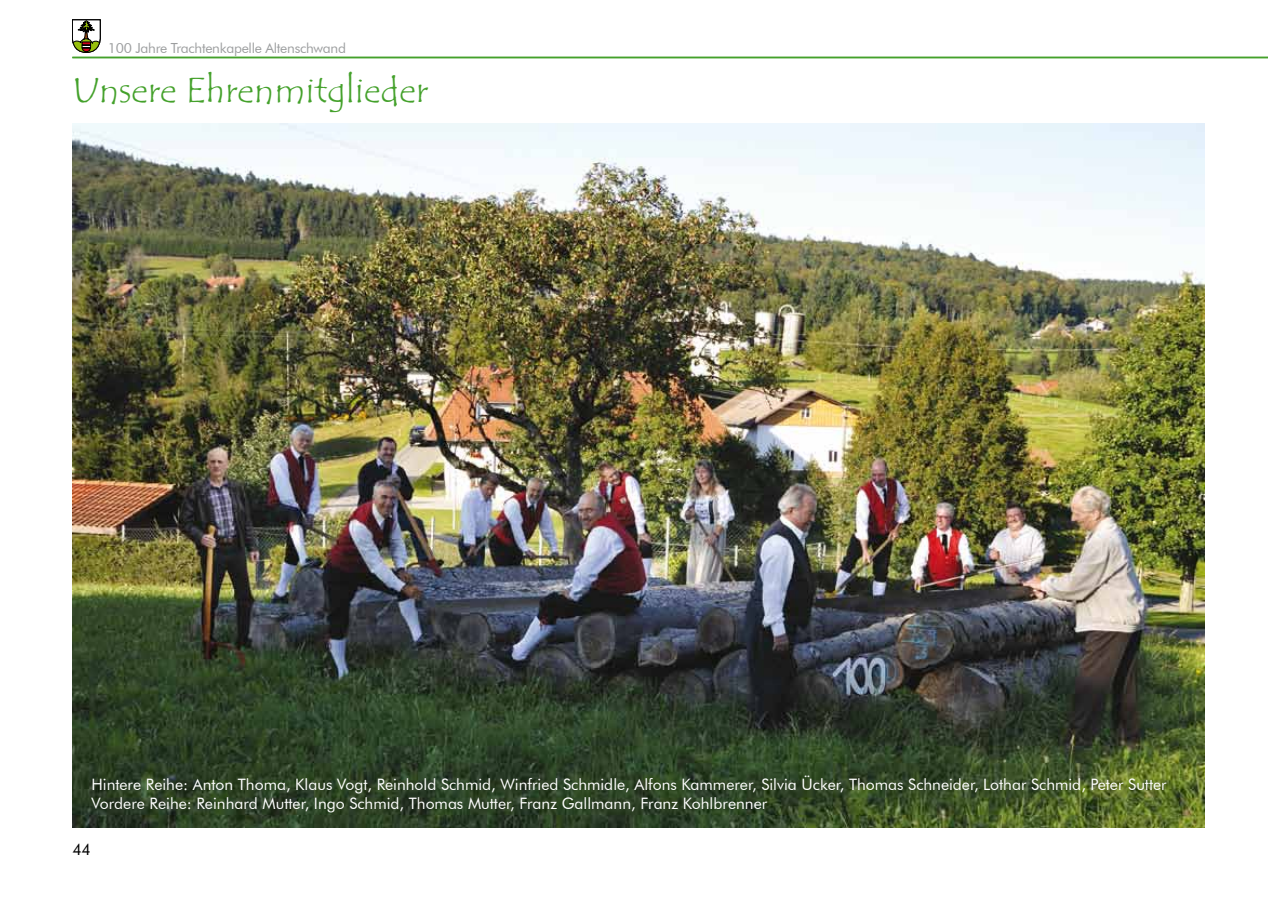
<style>
.page{position:relative;width:1268px;height:902px;background:#fff}
.page>*{position:absolute;margin:0;border:0;box-sizing:border-box;transform-origin:0 0}
.t1{font:36px "Tempus Sans ITC";color:#44a12b}
.t2{font:15.75px/18.9px "Futura BT";color:#fff}
.t3{font:15.75px "Futura BT";color:#000}
.t4{font:13.95px "Futura BT";letter-spacing:-.02em;color:#9c9e9f}
</style>
<div class="page">
<svg style="left:72px;top:20px;width:28px;height:33px"></svg>
<hr style="left:72px;top:57px;width:1195px;height:1px;background:#44a12b">
<img style="left:72px;top:124px;width:1131px;height:703px">
<p class="t4" style="left:108px;top:39px;width:240px">100 Jahre Trachtenkapelle Altenschwand</p>
<h1 class="t1" style="left:72px;top:67px;width:357px">Unsere Ehrenmitglieder</h1>
<p class="t2" style="left:91px;top:774px;width:1076px">Hintere Reihe: Anton Thoma, Klaus Vogt, Reinhold Schmid, Winfried Schmidle, Alfons Kammerer, Silvia Ücker, Thomas Schneider, Lothar Schmid, Peter Sutter<br>Vordere Reihe: Reinhard Mutter, Ingo Schmid, Thomas Mutter, Franz Gallmann, Franz Kohlbrenner</p>
<p class="t3" style="left:72px;top:840px;width:20px">44</p>
</div>
